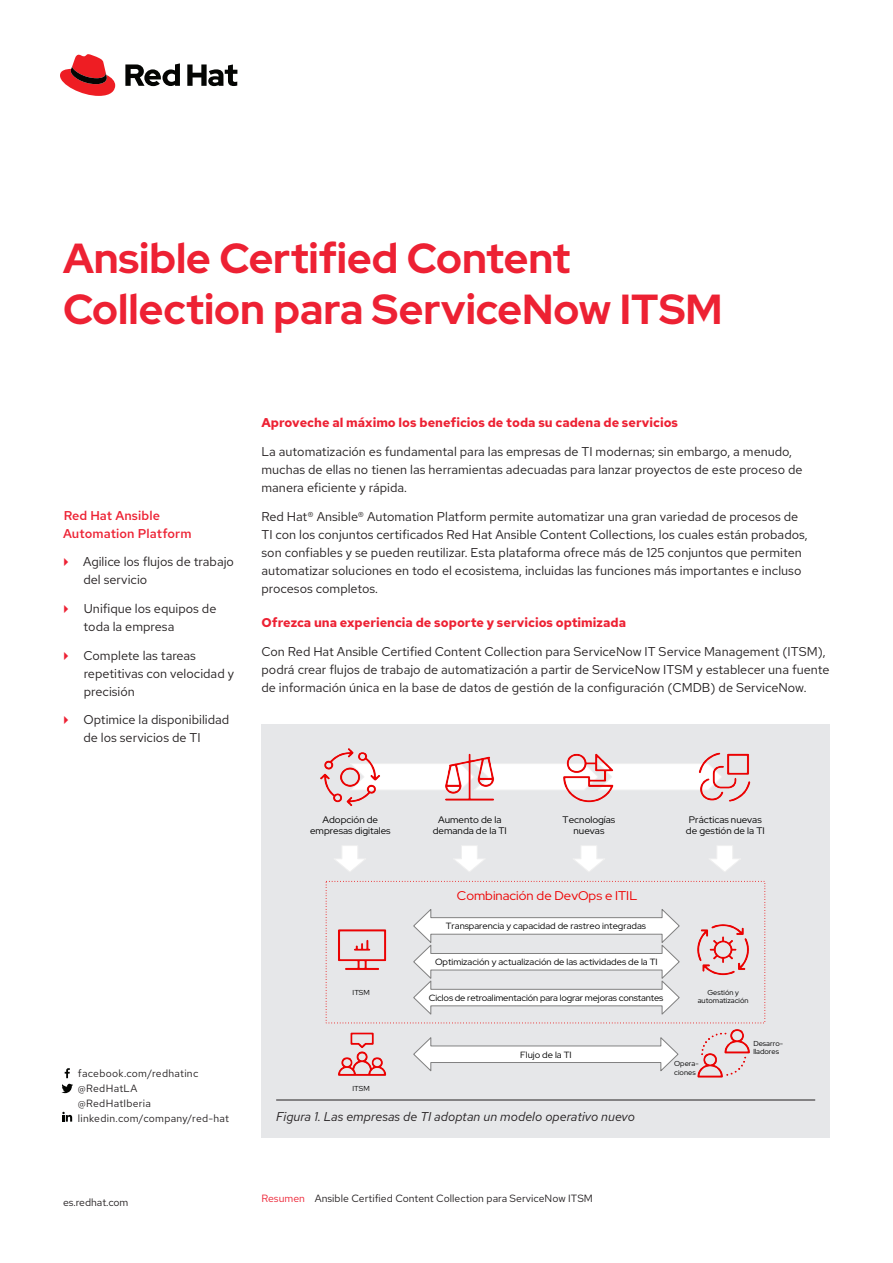
<style>
.page{position:relative;width:893px;height:1263px;background:#fff}
.page>*{position:absolute;margin:0;border:0;box-sizing:border-box;transform-origin:0 0}
.t1{font:700 42px/50.4px "Red Hat Display";color:#ed2133}
.t2{font:12.75px/18px "Red Hat Text";color:#231f20}
.t3{font:700 12.75px "Red Hat Text";color:#ed2133}
.t4{font:italic 12.75px "Red Hat Text";color:#231f20}
.t5{font:500 12.75px/18px "Red Hat Text";letter-spacing:.01em;color:#ed2133}
.t6{font:12.6px "Red Hat Display";color:#e00;scale:1.04 1}
.t7{font:10.5px/15px "Red Hat Text";letter-spacing:.01em;color:#231f20}
.t8{font:9.45px/11.4px "Red Hat Display";color:#000;text-align:center;scale:1.04 1}
.t9{font:9px "Red Hat Display";color:#000;scale:1.04 1}
.t10{font:7.2px/8.7px "Red Hat Display";color:#000;scale:1.04 1}
.s1{color:#ed2133}
</style>
<div class="page">
<svg style="left:65px;top:1068px;width:5px;height:10px"></svg>
<svg style="left:61px;top:1084px;width:12px;height:9px"></svg>
<svg style="left:62px;top:1112px;width:10px;height:9px"></svg>
<div style="left:261px;top:724px;width:569px;height:413px;background:#e6e7e9"></div>
<div style="left:382px;top:764px;width:311px;height:26px;background:#fff"></div>
<img style="left:320px;top:748px;width:62px;height:59px">
<img style="left:438px;top:753px;width:63px;height:48px">
<img style="left:557px;top:753px;width:64px;height:50px">
<img style="left:693px;top:752px;width:58px;height:50px">
<img style="left:338px;top:929px;width:49px;height:41px">
<img style="left:697px;top:924px;width:52px;height:52px">
<svg style="left:413px;top:1037px;width:263px;height:35px"></svg>
<svg style="left:413px;top:909px;width:267px;height:106px"></svg>
<svg style="left:335px;top:846px;width:29px;height:25px"></svg>
<svg style="left:455px;top:846px;width:29px;height:25px"></svg>
<svg style="left:574px;top:846px;width:29px;height:25px"></svg>
<svg style="left:710px;top:846px;width:29px;height:25px"></svg>
<img style="left:331px;top:1023px;width:63px;height:53px">
<svg style="left:655px;top:1052px;width:24px;height:20px"></svg>
<img style="left:691px;top:1023px;width:64px;height:55px">
<hr style="left:276px;top:1099px;width:539px;height:1px;background:#231f20">
<svg style="left:60px;top:54px;width:55px;height:42px"></svg>
<svg style="left:125px;top:63px;width:112px;height:23px"></svg>
<h1 class="t1" style="left:63px;top:233px;width:661px">Ansible Certified Content<br>Collection para ServiceNow ITSM</h1>
<p class="t5" style="left:63px;top:506px;width:130px">Red Hat Ansible<br>Automation Platform</p>
<p class="t2" style="left:83px;top:552px;width:152px">Agilice los flujos de trabajo del servicio</p>
<p class="t2" style="left:84px;top:599px;width:134px">Unifique los equipos de toda la empresa</p>
<p class="t2" style="left:83px;top:646px;width:152px">Complete las tareas repetitivas con velocidad y precisión</p>
<p class="t2" style="left:83px;top:711px;width:147px">Optimice la disponibilidad de los servicios de TI</p>
<p class="t3" style="left:261px;top:414px;width:418px">Aproveche al máximo los beneficios de toda su cadena de servicios</p>
<p class="t2" style="left:261px;top:442px;width:543px">La automatización es fundamental para las empresas de TI modernas; sin embargo, a menudo, muchas de ellas no tienen las herramientas adecuadas para lanzar proyectos de este proceso de manera eficiente y rápida.</p>
<p class="t2" style="left:261px;top:507px;width:548px">Red Hat® Ansible® Automation Platform permite automatizar una gran variedad de procesos de TI con los conjuntos certificados Red Hat Ansible Content Collections, los cuales están probados, son confiables y se pueden reutilizar. Esta plataforma ofrece más de 125 conjuntos que permiten automatizar soluciones en todo el ecosistema, incluidas las funciones más importantes e incluso procesos completos.</p>
<p class="t3" style="left:261px;top:614px;width:366px">Ofrezca una experiencia de soporte y servicios optimizada</p>
<p class="t2" style="left:261px;top:642px;width:569px">Con Red Hat Ansible Certified Content Collection para ServiceNow IT Service Management (ITSM), podrá crear flujos de trabajo de automatización a partir de ServiceNow ITSM y establecer una fuente de información única en la base de datos de gestión de la configuración (CMDB) de ServiceNow.</p>
<p class="t7" style="left:78px;top:1065px;width:153px">facebook.com/redhatinc @RedHatLA<br>@RedHatIberia linkedin.com/company/red-hat</p>
<p class="t8" style="left:310px;top:814px;width:79px">Adopción de empresas digitales</p>
<p class="t8" style="left:433px;top:814px;width:73px">Aumento de la demanda de la TI</p>
<p class="t8" style="left:563px;top:814px;width:52px">Tecnologías nuevas</p>
<p class="t8" style="left:686px;top:814px;width:77px">Prácticas nuevas de gestión de la TI</p>
<p class="t6" style="left:457px;top:887px;width:175px">Combinación de DevOps e ITIL</p>
<p class="t9" style="left:446px;top:920px;width:194px">Transparencia y capacidad de rastreo integradas</p>
<p class="t9" style="left:435px;top:956px;width:216px">Optimización y actualización de las actividades de la TI</p>
<p class="t9" style="left:429px;top:992px;width:227px">Ciclos de retroalimentación para lograr mejoras constantes</p>
<p class="t10" style="left:353px;top:988px;width:18px">ITSM</p>
<p class="t10" style="left:698px;top:988px;width:50px;text-align:center">Gestión y automatización</p>
<p class="t10" style="left:353px;top:1084px;width:18px">ITSM</p>
<p class="t9" style="left:520px;top:1049px;width:51px">Flujo de la TI</p>
<p class="t4" style="left:276px;top:1108px;width:360px">Figura 1. Las empresas de TI adoptan un modelo operativo nuevo</p>
<p class="t10" style="left:674px;top:1059px;width:25px">Opera&shy;ciones</p>
<p class="t10" style="left:753px;top:1038px;width:30px">Desarro&shy;lladores</p>
<p class="t7" style="left:63px;top:1194px;width:67px">es.redhat.com</p>
<p class="t7" style="left:261px;top:1190px;width:333px"><span class="s1">Resumen</span> Ansible Certified Content Collection para ServiceNow ITSM</p>
</div>
